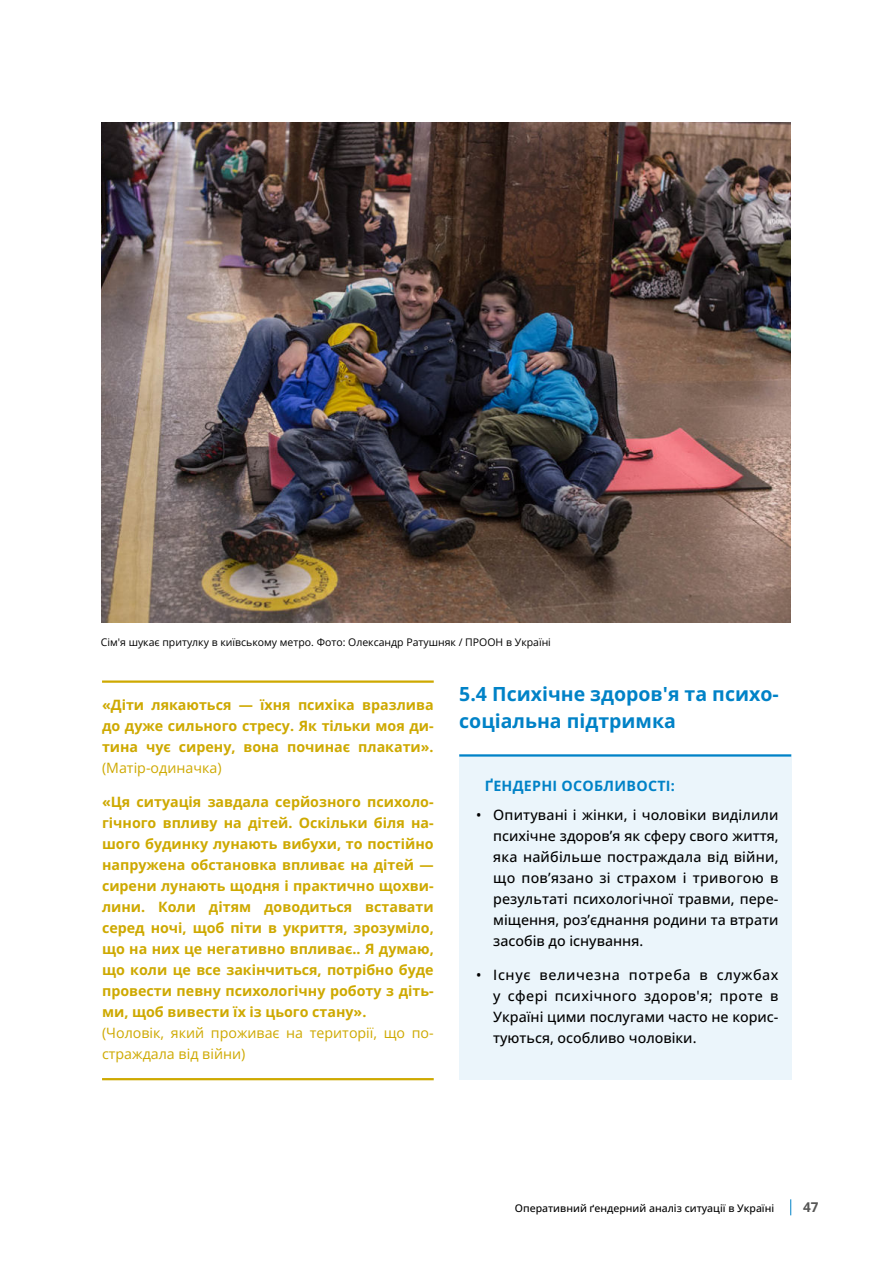
<style>
.page{position:relative;width:893px;height:1263px;background:#fff}
.page>*{position:absolute;margin:0;border:0;box-sizing:border-box;transform-origin:0 0}
.t1{font:700 19.5px/27px "Open Sans";color:#0082c7}
.t2{font:700 14.25px/21px "Open Sans";color:#cea900;text-align:justify}
.t3{font:500 14.25px/21px "Open Sans";color:#000;text-align:justify}
.t4{font:14.25px/21px "Open Sans";color:#cea900}
.t5{font:700 14.25px "Open Sans";letter-spacing:.02em;color:#0082c7}
.t6{font:700 13.5px "Open Sans";color:#575756}
.t7{font:10.5px "Open Sans";color:#000}
.t8{font:500 10.5px "Open Sans";color:#000}
</style>
<div class="page">
<svg style="left:790px;top:1199px;width:1px;height:16px"></svg>
<hr style="left:102px;top:680px;width:332px;height:3px;background:#cea900">
<hr style="left:102px;top:1078px;width:332px;height:2px;background:#cea900">
<div style="left:459px;top:754px;width:332px;height:326px;background:#ebf5fb"></div>
<hr style="left:459px;top:754px;width:332px;height:3px;background:#0082c7">
<img style="left:101px;top:123px;width:689px;height:499px">
<p class="t7" style="left:101px;top:635px;width:452px">Сім'я шукає притулку в київському метро. Фото: Олександр Ратушняк / ПРООН в Україні</p>
<p class="t2" style="left:102px;top:694px;width:333px">«Діти лякаються — їхня психіка вразлива до дуже сильного стресу. Як тільки моя ди&shy;тина чує сирену, вона починає плакати».</p>
<p class="t4" style="left:102px;top:757px;width:121px">(Матір-одиначка)</p>
<p class="t2" style="left:102px;top:790px;width:333px">«Ця ситуація завдала серйозного психоло&shy;гічного впливу на дітей. Оскільки біля на&shy;шого будинку лунають вибухи, то постійно напружена обстановка впливає на дітей — сирени лунають щодня і практично щохви&shy;лини. Коли дітям доводиться вставати серед ночі, щоб піти в укриття, зрозуміло, що на них це негативно впливає.. Я думаю, що коли це все закінчиться, потрібно буде провести певну психологічну роботу з діть&shy;ми, щоб вивести їх із цього стану».</p>
<p class="t4" style="left:102px;top:1021px;width:333px">(Чоловік, який проживає на території, що по&shy;страждала від війни)</p>
<h1 class="t1" style="left:459px;top:680px;width:321px">5.4 Психічне здоров'я та психо&shy;соціальна підтримка</h1>
<p class="t5" style="left:485px;top:776px;width:192px">ҐЕНДЕРНІ ОСОБЛИВОСТІ:</p>
<p class="t3" style="left:493px;top:804px;width:287px;text-indent:-17px">• Опитувані і жінки, і чоловіки виділили психічне здоров’я як сферу свого життя, яка найбільше постраждала від війни, що пов’язано зі страхом і тривогою в результаті психологічної травми, пере&shy;міщення, роз’єднання родини та втрати засобів до існування.</p>
<p class="t3" style="left:493px;top:964px;width:287px;text-indent:-17px">• Існує величезна потреба в службах у сфері психічного здоров'я; проте в Україні цими послугами часто не корис&shy;туються, особливо чоловіки.</p>
<p class="t8" style="left:515px;top:1201px;width:261px">Оперативний ґендерний аналіз ситуації в Україні</p>
<p class="t6" style="left:803px;top:1202px;width:17px">47</p>
</div>
